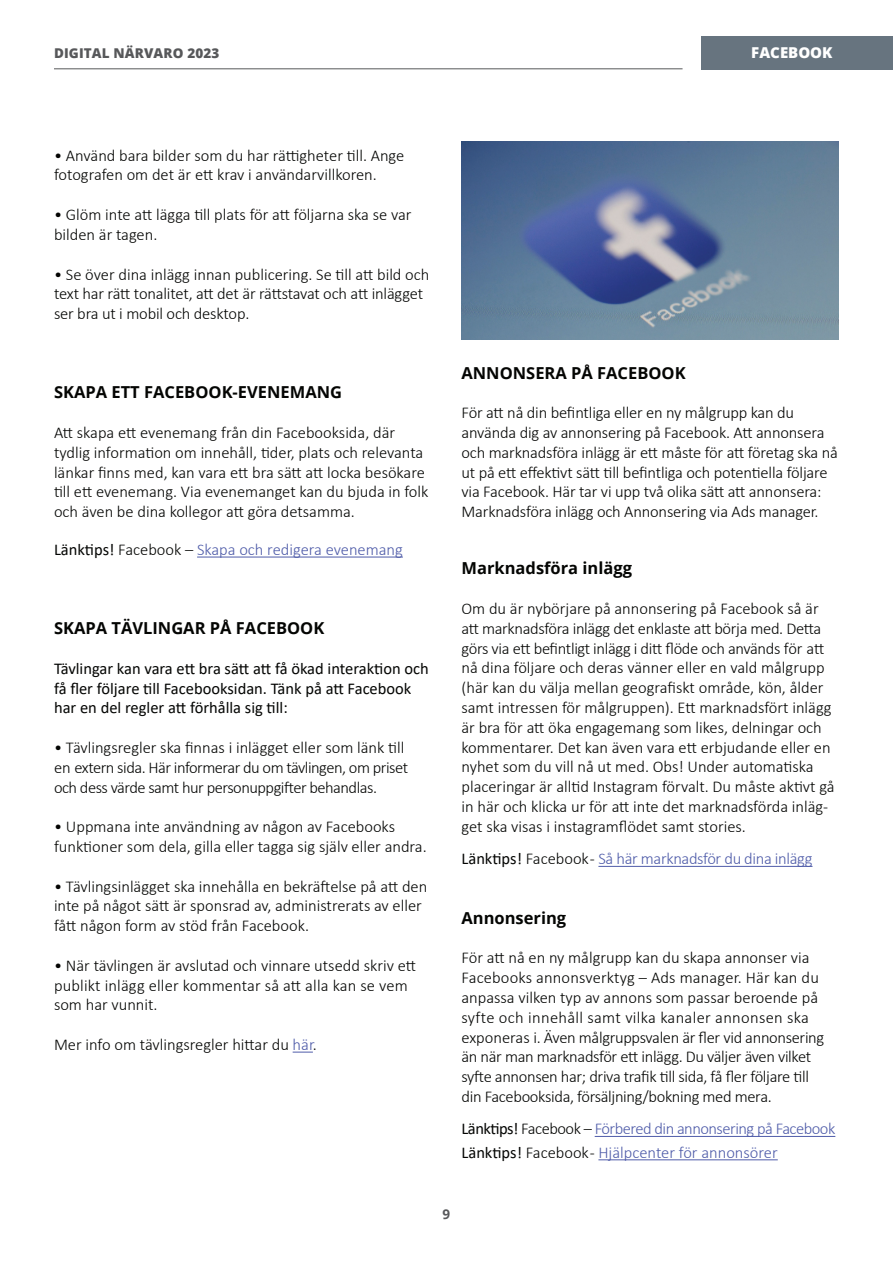
<style>
.page{position:relative;width:893px;height:1263px;background:#fff}
.page>*{position:absolute;margin:0;border:0;box-sizing:border-box;transform-origin:0 0}
.t1{font:300 16.5px/19.8px "Calibri";color:#040503}
.t2{font:300 16.5px/19.8px "Calibri";letter-spacing:-.02em;color:#040503}
.t3{font:300 16.5px/19.8px "Calibri";letter-spacing:-.03em;color:#040503}
.t4{font:300 16.5px/23.4px "Calibri";letter-spacing:-.02em;color:#4f5ca9}
.t5{font:16.5px/19.8px "Calibri";color:#040503}
.t6{font:700 16.5px "Open Sans";color:#040503}
.t7{font:300 16.5px "Calibri";color:#4f5ca9}
.t8{font:800 15px "Open Sans";color:#fff}
.t9{font:800 13.5px "Open Sans";letter-spacing:.01em;color:#57585a}
.t10{font:700 13.5px "Open Sans";color:#57585a}
.s1{font-weight:400;color:#040503}
.s2{color:#040503}
.s3{color:#4f5ca9}
</style>
<div class="page">
<div style="left:701px;top:36px;width:192px;height:33px;background:#67747f"></div>
<hr style="left:54px;top:68px;width:628px;height:1px;background:#57585a">
<hr style="left:197px;top:557px;width:206px;height:1px;background:#4f5ca9">
<svg style="left:293px;top:1052px;width:20px;height:1px"></svg>
<hr style="left:598px;top:866px;width:214px;height:1px;background:#4f5ca9">
<hr style="left:595px;top:1136px;width:240px;height:1px;background:#4f5ca9">
<hr style="left:598px;top:1159px;width:180px;height:1px;background:#4f5ca9">
<img style="left:461px;top:141px;width:378px;height:199px">
<p class="t9" style="left:54px;top:42px;width:167px">DIGITAL NÄRVARO 2023</p>
<p class="t8" style="left:751px;top:41px;width:83px">FACEBOOK</p>
<p class="t1" style="left:54px;top:145px;width:352px">• Använd bara bilder som du har rättigheter till. Ange fotografen om det är ett krav i användarvillkoren.</p>
<p class="t1" style="left:54px;top:205px;width:359px">• Glöm inte att lägga till plats för att följarna ska se var bilden är tagen.</p>
<p class="t1" style="left:54px;top:264px;width:377px">• Se över dina inlägg innan publicering. Se till att bild och text har rätt tonalitet, att det är rättstavat och att inlägget ser bra ut i mobil och desktop.</p>
<p class="t6" style="left:54px;top:381px;width:290px">SKAPA ETT FACEBOOK-EVENEMANG</p>
<p class="t1" style="left:54px;top:422px;width:376px">Att skapa ett evenemang från din Facebooksida, där tydlig information om innehåll, tider, plats och relevanta länkar fi nns med, kan vara ett bra sätt att locka besökare till ett evenemang. Via evenemanget kan du bjuda in folk och även be dina kollegor att göra detsamma.</p>
<p class="t7" style="left:54px;top:539px;width:350px"><span class="s1">Länktips!</span> <span class="s2">Facebook –</span> Skapa och redigera evenemang</p>
<p class="t6" style="left:54px;top:616px;width:272px">SKAPA TÄVLINGAR PÅ FACEBOOK</p>
<p class="t5" style="left:54px;top:658px;width:376px">Tävlingar kan vara ett bra sätt att få ökad interaktion och få fler följare till Facebooksidan. Tänk på att Facebook har en del regler att förhålla sig till:</p>
<p class="t3" style="left:54px;top:737px;width:356px">• Tävlingsregler ska finnas i inlägget eller som länk till en extern sida. Här informerar du om tävlingen, om priset och dess värde samt hur personuppgifter behandlas.</p>
<p class="t1" style="left:54px;top:817px;width:374px">• Uppmana inte användning av någon av Facebooks funktioner som dela, gilla eller tagga sig själv eller andra.</p>
<p class="t1" style="left:54px;top:876px;width:375px">• Tävlingsinlägget ska innehålla en bekräftelse på att den inte på något sätt är sponsrad av, administrerats av eller fått någon form av stöd från Facebook.</p>
<p class="t1" style="left:54px;top:955px;width:363px">• När tävlingen är avslutad och vinnare utsedd skriv ett publikt inlägg eller kommentar så att alla kan se vem som har vunnit.</p>
<p class="t1" style="left:54px;top:1034px;width:264px">Mer info om tävlingsregler hittar du <span class="s3">här</span>.</p>
<p class="t6" style="left:461px;top:361px;width:226px">ANNONSERA PÅ FACEBOOK</p>
<p class="t1" style="left:461px;top:403px;width:378px">För att nå din befintliga eller en ny målgrupp kan du använda dig av annonsering på Facebook. Att annonsera och marknadsföra inlägg är ett måste för att företag ska nå ut på ett effektivt sätt till befi ntliga och potentiella följare via Facebook. Här tar vi upp två olika sätt att annonsera:<br>Marknadsföra inlägg och Annonsering via Ads manager.</p>
<p class="t6" style="left:461px;top:557px;width:172px">Marknadsföra inlägg</p>
<p class="t1" style="left:461px;top:598px;width:375px">Om du är nybörjare på annonsering på Facebook så är att marknadsföra inlägg det enklaste att börja med. Detta görs via ett befi ntligt inlägg i ditt flöde och används för att nå dina följare och deras vänner eller en vald målgrupp (här kan du välja mellan geografiskt område, kön, ålder samt intressen för målgruppen). Ett marknadsfört inlägg är bra för att öka engagemang som likes, delningar och kommentarer. Det kan även vara ett erbjudande eller en nyhet som du vill nå ut med. Obs! Under automatiska placeringar är alltid Instagram förvalt. Du måste aktivt gå in här och klicka ur för att inte det marknadsförda inläg&shy;get ska visas i instagramflödet samt stories.</p>
<p class="t4" style="left:461px;top:847px;width:353px"><span class="s1">Länktips!</span> <span class="s2">Facebook -</span> Så här marknadsför du dina inlägg</p>
<p class="t6" style="left:461px;top:906px;width:106px">Annonsering</p>
<p class="t2" style="left:461px;top:948px;width:364px">För att nå en ny målgrupp kan du skapa annonser via Facebooks annonsverktyg – Ads manager. Här kan du anpassa vilken typ av annons som passar beroende på syfte och innehåll samt vilka kanaler annonsen ska exponeras i. Även målgruppsvalen är fler vid annonsering än när man marknadsför ett inlägg. Du väljer även vilket syfte annonsen har; driva trafi k till sida, få fler följare till din Facebooksida, försäljning/bokning med mera.</p>
<p class="t4" style="left:461px;top:1117px;width:375px"><span class="s1">Länktips!</span> <span class="s2">Facebook –</span> Förbered din annonsering på Facebook<br><span class="s1">Länktips!</span> <span class="s2">Facebook -</span> Hjälpcenter för annonsörer</p>
<p class="t10" style="left:443px;top:1205px;width:9px">9</p>
</div>
